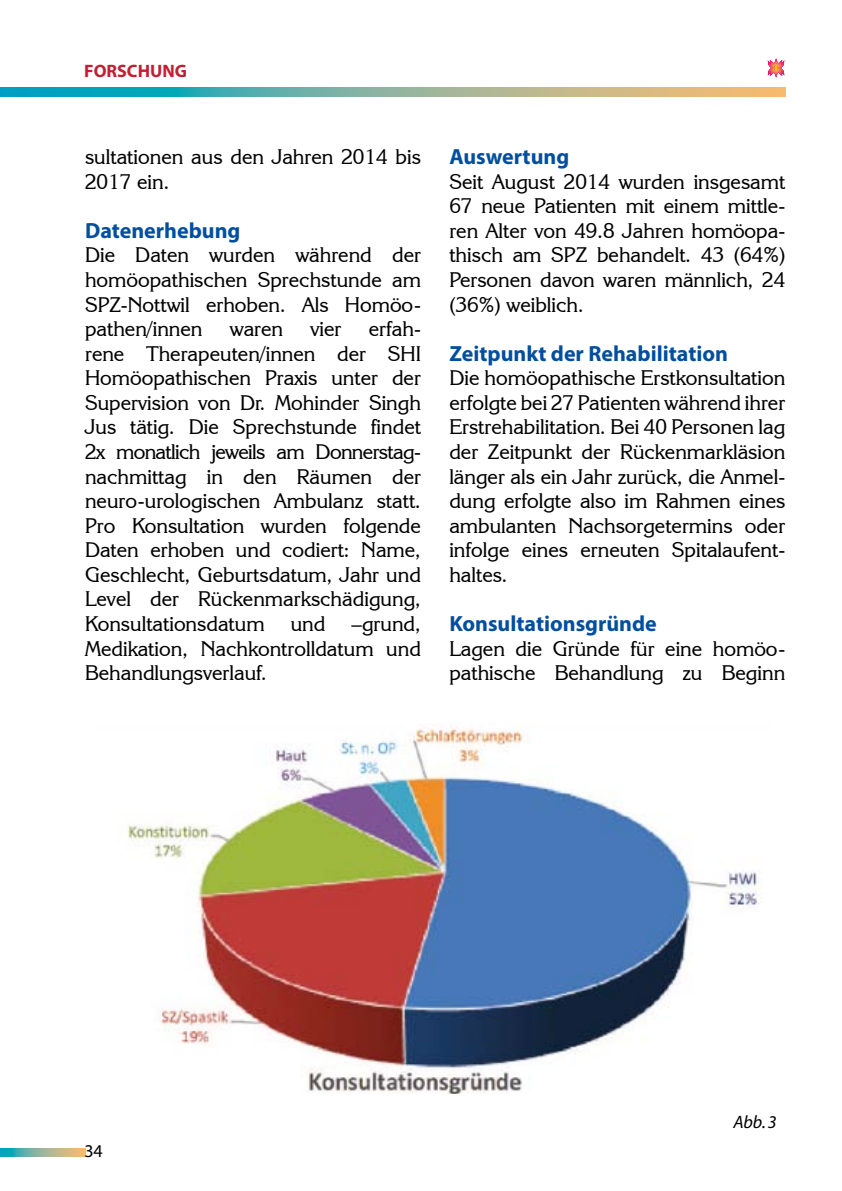
<style>
.page{position:relative;width:842px;height:1191px;background:#fff}
.page>*{position:absolute;margin:0;border:0;box-sizing:border-box;transform-origin:0 0}
.t1{font:700 22px "Myriad Pro";color:#004f9f}
.t2{font:21px/24.6px "Korinna IT Cby BT";color:#000;text-align:justify}
.t3{font:700 18px "Myriad Pro";color:#c21f33}
.t4{font:italic 18px "Myriad";color:#000}
.t5{font:18px "Myriad Pro";color:#000}
</style>
<div class="page">
<svg style="left:0;top:88px;width:785px;height:8px;background:#7eb19d"></svg>
<svg style="left:0;top:1148px;width:85px;height:8px"></svg>
<svg style="left:768px;top:59px;width:16px;height:18px"></svg>
<img style="left:127px;top:723px;width:635px;height:370px">
<p class="t3" style="left:84px;top:59px;width:104px">FORSCHUNG</p>
<p class="t2" style="left:85px;top:144px;width:337px">sultationen aus den Jahren 2014 bis<br>2017 ein.</p>
<p class="t1" style="left:85px;top:216px;width:157px">Datenerhebung</p>
<p class="t2" style="left:85px;top:242px;width:337px">Die Daten wurden während der homöopathischen Sprechstunde am SPZ-Nottwil erhoben. Als Homöo&shy;pathen/innen</p>
<p class="t2" style="left:85px;top:316px;width:337px;text-indent:284px">erfah&shy;rene Therapeuten/innen der SHI Homöopathischen Praxis unter der Supervision von Dr. Mohinder Singh Jus tätig. Die Sprechstunde findet 2x monatlich jeweils am Donnerstag&shy;nachmittag in den Räumen der neuro-urologischen Ambulanz statt.<br>Pro Konsultation wurden folgende Daten erhoben und codiert: Name, Geschlecht, Geburtsdatum, Jahr und Level der Rückenmarkschädigung, Konsultationsdatum und –grund, Medikation, Nachkontrolldatum und Behandlungsverlauf.</p>
<p class="t2" style="left:230px;top:316px;width:55px">waren</p>
<p class="t2" style="left:310px;top:316px;width:33px">vier</p>
<p class="t1" style="left:449px;top:142px;width:121px">Auswertung</p>
<p class="t2" style="left:449px;top:169px;width:337px">Seit August 2014 wurden insgesamt 67 neue Patienten mit einem mittle&shy;ren Alter von 49.8 Jahren homöopa&shy;thisch am SPZ behandelt. 43 (64%)<br>Personen davon waren männlich, 24 (36%) weiblich.</p>
<p class="t1" style="left:449px;top:339px;width:280px">Zeitpunkt der Rehabilitation</p>
<p class="t2" style="left:449px;top:365px;width:337px">Die homöopathische Erstkonsultation erfolgte bei 27 Patienten während ihrer Erstrehabilitation. Bei 40 Personen lag der Zeitpunkt der Rückenmarkläsion länger als ein Jahr zurück, die Anmel&shy;dung erfolgte also im Rahmen eines ambulanten Nachsorgetermins oder infolge eines erneuten Spitalaufent&shy;haltes.</p>
<p class="t1" style="left:449px;top:609px;width:209px">Konsultationsgründe</p>
<p class="t2" style="left:449px;top:635px;width:337px">Lagen die Gründe für eine homöo&shy;pathische Behandlung zu Beginn</p>
<p class="t5" style="left:84px;top:1139px;width:20px">34</p>
<p class="t4" style="left:733px;top:1113px;width:45px">Abb. 3</p>
</div>
